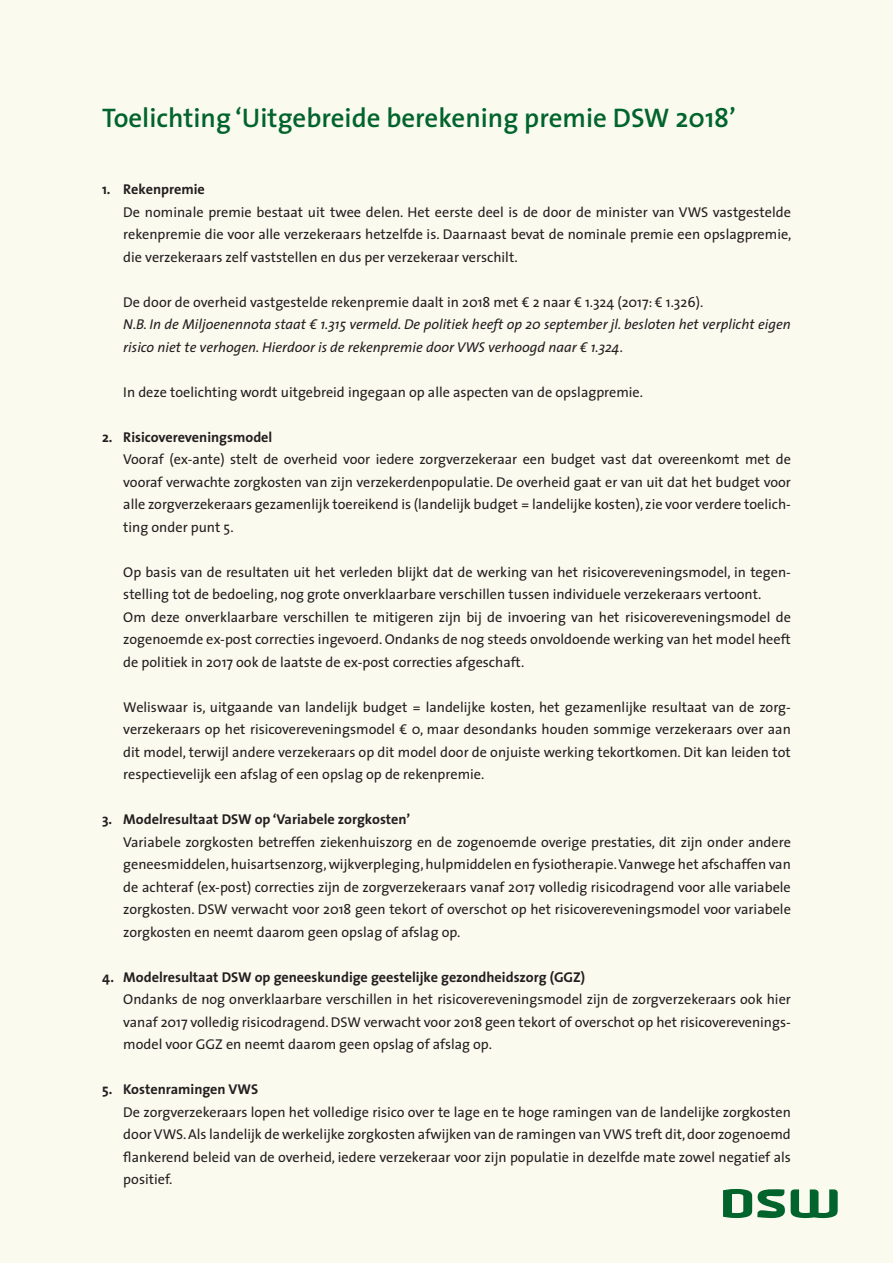
<style>
.page{position:relative;width:893px;height:1263px;background:#fbfaef}
.page>*{position:absolute;margin:0;border:0;box-sizing:border-box;transform-origin:0 0}
.t1{font:600 27px "The Sans";color:#00642c}
.t2{font:14.25px/22.5px "The Sans";color:#231f20;text-align:justify}
.t3{font:italic 14.25px/22.5px "The Sans";color:#231f20}
.t4{font:700 14.25px "The Sans";color:#231f20}
</style>
<div class="page">
<svg style="left:723px;top:1189px;width:115px;height:30px"></svg>
<h1 class="t1" style="left:102px;top:100px;width:635px">Toelichting ‘Uitgebreide berekening premie DSW 2018’</h1>
<p class="t4" style="left:102px;top:180px;width:104px">1. Rekenpremie</p>
<p class="t2" style="left:123px;top:201px;width:670px">De nominale premie bestaat uit twee delen. Het eerste deel is de door de minister van VWS vastgestelde rekenpremie die voor alle verzekeraars hetzelfde is. Daarnaast bevat de nominale premie een opslagpremie, die verzekeraars zelf vaststellen en dus per verzekeraar verschilt.</p>
<p class="t2" style="left:123px;top:291px;width:581px">De door de overheid vastgestelde rekenpremie daalt in 2018 met € 2 naar € 1.324 (2017: € 1.326).</p>
<p class="t3" style="left:123px;top:313px;width:669px">N.B. In de Miljoenennota staat € 1.315 vermeld. De politiek heeft op 20 september jl. besloten het verplicht eigen risico niet te verhogen. Hierdoor is de rekenpremie door VWS verhoogd naar € 1.324.</p>
<p class="t2" style="left:123px;top:381px;width:521px">In deze toelichting wordt uitgebreid ingegaan op alle aspecten van de opslagpremie.</p>
<p class="t4" style="left:102px;top:428px;width:172px">2. Risicovereveningsmodel</p>
<p class="t2" style="left:123px;top:448px;width:669px">Vooraf (ex-ante) stelt de overheid voor iedere zorgverzekeraar een budget vast dat overeenkomt met de vooraf verwachte zorgkosten van zijn verzekerdenpopulatie. De overheid gaat er van uit dat het budget voor alle zorgverzekeraars gezamenlijk toereikend is (landelijk budget = landelijke kosten), zie voor verdere toelich&shy;ting onder punt 5.</p>
<p class="t2" style="left:123px;top:561px;width:669px;text-align:left">Op basis van de resultaten uit het verleden blijkt dat de werking van het risicovereveningsmodel, in tegen&shy;stelling tot de bedoeling, nog grote onverklaarbare verschillen tussen individuele verzekeraars vertoont.<br>Om deze onverklaarbare verschillen te mitigeren zijn bij de invoering van het risicovereveningsmodel de zogenoemde ex-post correcties ingevoerd. Ondanks de nog steeds onvoldoende werking van het model heeft de politiek in 2017 ook de laatste de ex-post correcties afgeschaft.</p>
<p class="t2" style="left:123px;top:696px;width:669px">Weliswaar is, uitgaande van landelijk budget = landelijke kosten, het gezamenlijke resultaat van de zorg&shy;verzekeraars op het risicovereveningsmodel € 0, maar desondanks houden sommige verzekeraars over aan dit model, terwijl andere verzekeraars op dit model door de onjuiste werking tekortkomen. Dit kan leiden tot respectievelijk een afslag of een opslag op de rekenpremie.</p>
<p class="t4" style="left:102px;top:810px;width:310px">3. Modelresultaat DSW op ‘Variabele zorgkosten’</p>
<p class="t2" style="left:123px;top:831px;width:669px">Variabele zorgkosten betreffen ziekenhuiszorg en de zogenoemde overige prestaties, dit zijn onder andere geneesmiddelen, huisartsenzorg, wijkverpleging, hulpmiddelen en fysiotherapie. Vanwege het afschaffen van de achteraf (ex-post) correcties zijn de zorgverzekeraars vanaf 2017 volledig risicodragend voor alle variabele zorgkosten. DSW verwacht voor 2018 geen tekort of overschot op het risicovereveningsmodel voor variabele zorgkosten en neemt daarom geen opslag of afslag op.</p>
<p class="t4" style="left:102px;top:968px;width:485px">4. Modelresultaat DSW op geneeskundige geestelijke gezondheidszorg (GGZ)</p>
<p class="t2" style="left:123px;top:988px;width:669px">Ondanks de nog onverklaarbare verschillen in het risicovereveningsmodel zijn de zorgverzekeraars ook hier vanaf 2017 volledig risicodragend. DSW verwacht voor 2018 geen tekort of overschot op het risicoverevenings&shy;model voor GGZ en neemt daarom geen opslag of afslag op.</p>
<p class="t4" style="left:102px;top:1080px;width:158px">5. Kostenramingen VWS</p>
<p class="t2" style="left:123px;top:1101px;width:669px">De zorgverzekeraars lopen het volledige risico over te lage en te hoge ramingen van de landelijke zorgkosten door VWS. Als landelijk de werkelijke zorgkosten afwijken van de ramingen van VWS treft dit, door zogenoemd flankerend beleid van de overheid, iedere verzekeraar voor zijn populatie in dezelfde mate zowel negatief als positief.</p>
</div>
